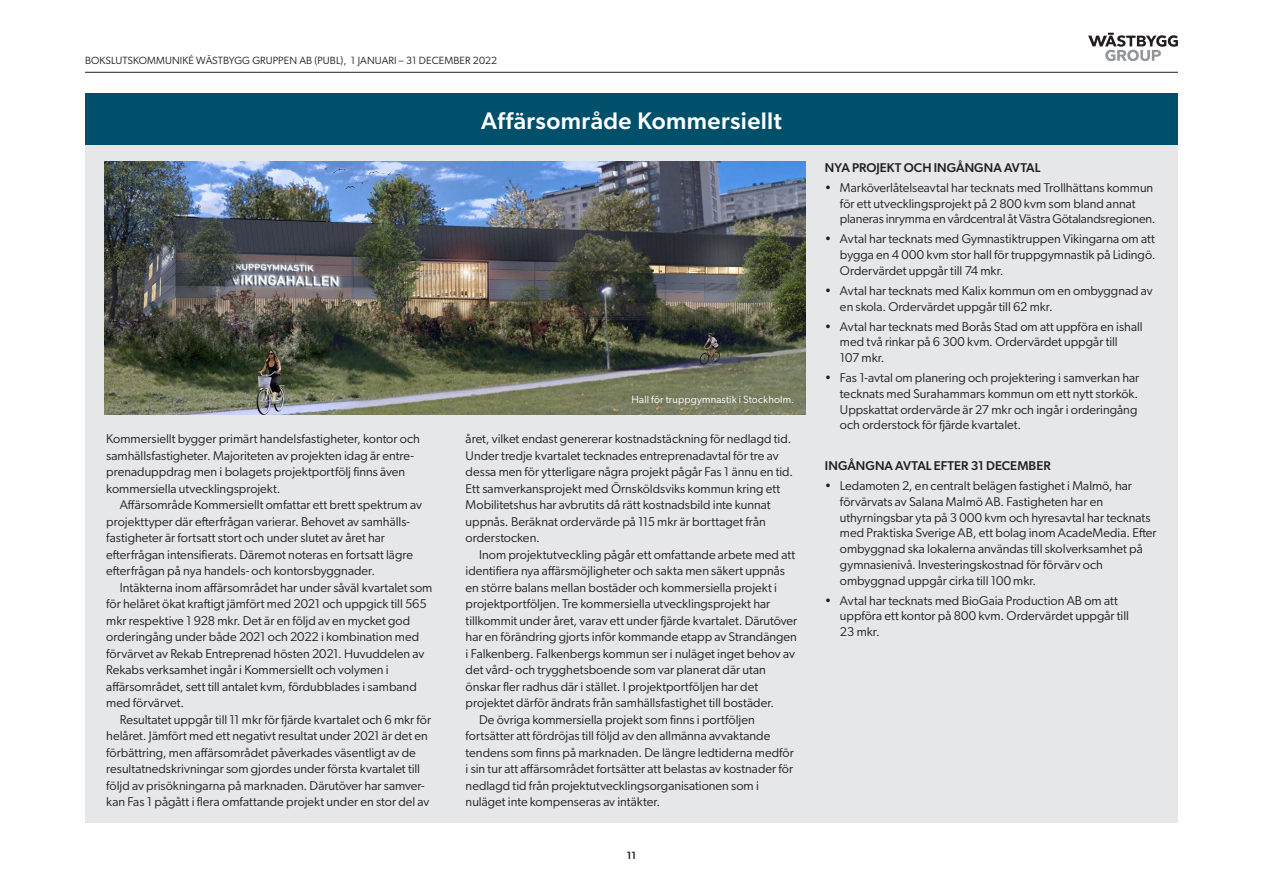
<style>
.page{position:relative;width:1263px;height:893px;background:#fff}
.page>*{position:absolute;margin:0;border:0;box-sizing:border-box;transform-origin:0 0}
.t1{font:500 24px "Gibson";letter-spacing:.02em;color:#fff}
.t2{font:12.75px/16.5px "Gibson";color:#231f20}
.t3{font:500 12.75px "Gibson";letter-spacing:.005em;color:#231f20}
.t4{font:10.5px "Gibson";letter-spacing:.01em;color:#231f20}
.t5{font:10.5px "Gibson";letter-spacing:.015em;color:#fff}
.t6{font:500 10.5px "Gibson";color:#231f20}
</style>
<div class="page">
<hr style="left:85px;top:72px;width:1093px;height:1px;background:#231f20">
<svg style="left:1088px;top:33px;width:90px;height:28px"></svg>
<div style="left:85px;top:94px;width:1093px;height:729px;background:#e6e7e9"></div>
<div style="left:85px;top:94px;width:1093px;height:51px;background:#004f6b"></div>
<img style="left:104px;top:162px;width:702px;height:253px">
<p class="t4" style="left:85px;top:54px;width:414px">BOKSLUTSKOMMUNIKÉ WÄSTBYGG GRUPPEN AB (PUBL), 1 JANUARI – 31 DECEMBER 2022</p>
<p class="t1" style="left:481px;top:106px;width:302px">Affärsområde Kommersiellt</p>
<p class="t2" style="left:106px;top:430px;width:315px">Kommersiellt bygger primärt handelsfastigheter, kontor och samhällsfastigheter. Majoriteten av projekten idag är entre&shy;prenaduppdrag men i bolagets projektportfölj finns även kommersiella utvecklingsprojekt.</p>
<p class="t2" style="left:106px;top:496px;width:317px;text-indent:14px">Affärsområde Kommersiellt omfattar ett brett spektrum av projekttyper där efterfrågan varierar. Behovet av samhälls&shy;fastigheter är fortsatt stort och under slutet av året har efterfrågan intensifierats. Däremot noteras en fortsatt lägre efterfrågan på nya handels- och kontorsbyggnader.</p>
<p class="t2" style="left:106px;top:579px;width:328px;text-indent:14px">Intäkterna inom affärsområdet har under såväl kvartalet som för helåret ökat kraftigt jämfört med 2021 och uppgick till 565 mkr respektive 1 928 mkr. Det är en följd av en mycket god orderingång under både 2021 och 2022 i kombination med förvärvet av Rekab Entreprenad hösten 2021. Huvuddelen av Rekabs verksamhet ingår i Kommersiellt och volymen i affärsområdet, sett till antalet kvm, fördubblades i samband med förvärvet.</p>
<p class="t2" style="left:106px;top:711px;width:326px;text-indent:14px">Resultatet uppgår till 11 mkr för fjärde kvartalet och 6 mkr för helåret. Jämfört med ett negativt resultat under 2021 är det en förbättring, men affärsområdet påverkades väsentligt av de resultatnedskrivningar som gjordes under första kvartalet till följd av prisökningarna på marknaden. Därutöver har samver&shy;kan Fas 1 pågått i flera omfattande projekt under en stor del av</p>
<p class="t5" style="left:631px;top:393px;width:164px">Hall för truppgymnastik i Stockholm.</p>
<p class="t2" style="left:466px;top:430px;width:329px">året, vilket endast genererar kostnadstäckning för nedlagd tid.<br>Under tredje kvartalet tecknades entreprenadavtal för tre av dessa men för ytterligare några projekt pågår Fas 1 ännu en tid.<br>Ett samverkansprojekt med Örnsköldsviks kommun kring ett Mobilitetshus har avbrutits då rätt kostnadsbild inte kunnat uppnås. Beräknat ordervärde på 115 mkr är borttaget från orderstocken.</p>
<p class="t2" style="left:466px;top:546px;width:333px;text-indent:14px">Inom projektutveckling pågår ett omfattande arbete med att identifiera nya affärsmöjligheter och sakta men säkert uppnås en större balans mellan bostäder och kommersiella projekt i projektportföljen. Tre kommersiella utvecklingsprojekt har tillkommit under året, varav ett under fjärde kvartalet. Därutöver har en förändring gjorts inför kommande etapp av Strandängen i Falkenberg. Falkenbergs kommun ser i nuläget inget behov av det vård- och trygghetsboende som var planerat där utan önskar fler radhus där i stället. I projektportföljen har det projektet därför ändrats från samhällsfastighet till bostäder.</p>
<p class="t2" style="left:466px;top:711px;width:330px;text-indent:14px">De övriga kommersiella projekt som finns i portföljen fortsätter att fördröjas till följd av den allmänna avvaktande tendens som finns på marknaden. De längre ledtiderna medför i sin tur att affärsområdet fortsätter att belastas av kostnader för nedlagd tid från projektutvecklingsorganisationen som i nuläget inte kompenseras av intäkter.</p>
<p class="t6" style="left:627px;top:849px;width:11px">11</p>
<p class="t3" style="left:825px;top:160px;width:217px">NYA PROJEKT OCH INGÅNGNA AVTAL</p>
<p class="t2" style="left:840px;top:179px;width:317px;line-height:15.8px;text-indent:-15px">• Marköverlåtelseavtal har tecknats med Trollhättans kommun för ett utvecklingsprojekt på 2 800 kvm som bland annat planeras inrymma en vårdcentral åt Västra Götalandsregionen.</p>
<p class="t2" style="left:840px;top:231px;width:317px;line-height:15.8px;text-align:justify;text-indent:-15px">• Avtal har tecknats med Gymnastiktruppen Vikingarna om att bygga en 4 000 kvm stor hall för truppgymnastik på Lidingö.<br>Ordervärdet uppgår till 74 mkr.</p>
<p class="t2" style="left:840px;top:282px;width:314px;line-height:15.8px;text-indent:-15px">• Avtal har tecknats med Kalix kommun om en ombyggnad av en skola. Ordervärdet uppgår till 62 mkr.</p>
<p class="t2" style="left:840px;top:318px;width:304px;line-height:15.8px;text-indent:-15px">• Avtal har tecknats med Borås Stad om att uppföra en ishall med två rinkar på 6 300 kvm. Ordervärdet uppgår till<br>107 mkr.</p>
<p class="t2" style="left:840px;top:370px;width:301px;line-height:15.8px;text-indent:-15px">• Fas 1-avtal om planering och projektering i samverkan har tecknats med Surahammars kommun om ett nytt storkök.<br>Uppskattat ordervärde är 27 mkr och ingår i orderingång och orderstock för fjärde kvartalet.</p>
<p class="t3" style="left:825px;top:458px;width:227px">INGÅNGNA AVTAL EFTER 31 DECEMBER</p>
<p class="t2" style="left:840px;top:478px;width:318px;line-height:15.8px;text-indent:-15px">• Ledamoten 2, en centralt belägen fastighet i Malmö, har förvärvats av Salana Malmö AB. Fastigheten har en uthyrningsbar yta på 3 000 kvm och hyresavtal har tecknats med Praktiska Sverige AB, ett bolag inom AcadeMedia. Efter ombyggnad ska lokalerna användas till skolverksamhet på gymnasienivå. Investeringskostnad för förvärv och ombyggnad uppgår cirka till 100 mkr.</p>
<p class="t2" style="left:840px;top:592px;width:290px;line-height:15.8px;text-indent:-15px">• Avtal har tecknats med BioGaia Production AB om att uppföra ett kontor på 800 kvm. Ordervärdet uppgår till<br>23 mkr.</p>
</div>
